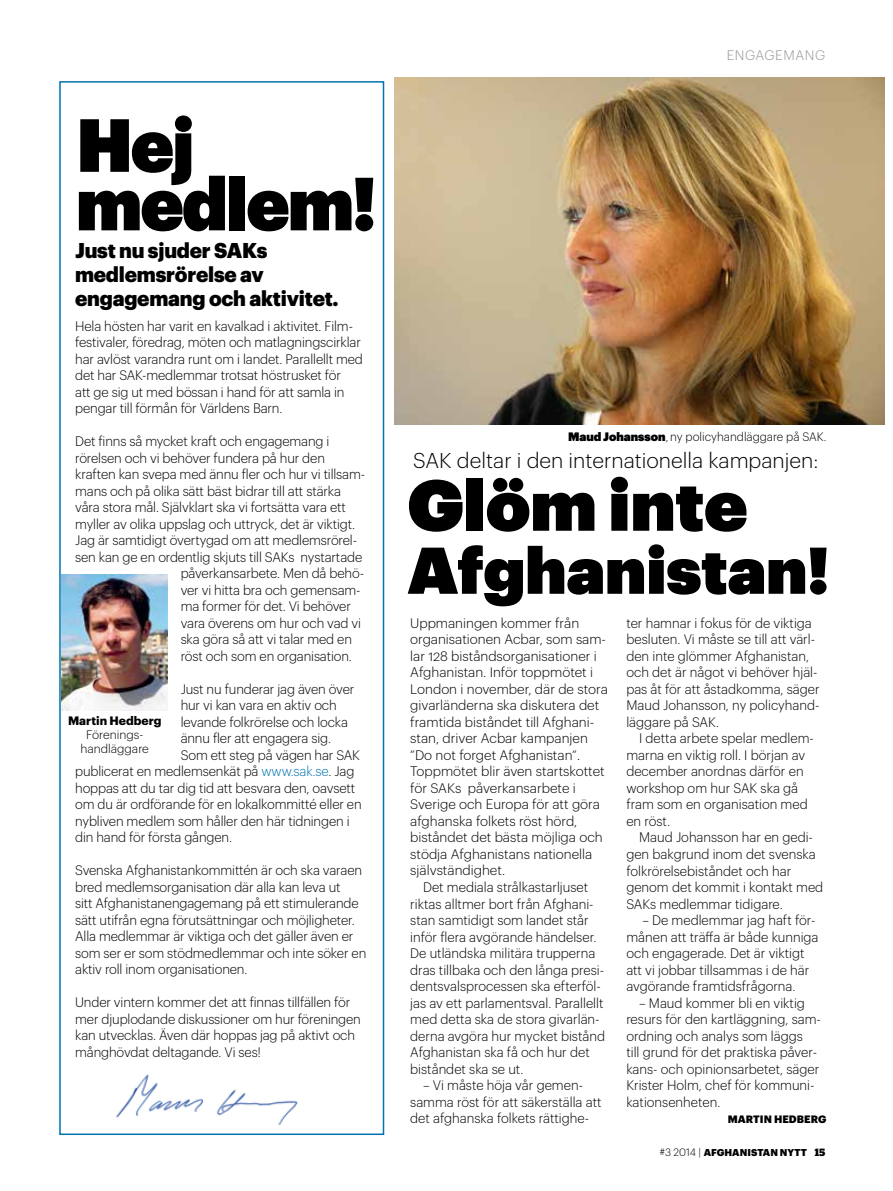
<style>
.page{position:relative;width:893px;height:1191px;background:#fff}
.page>*{position:absolute;margin:0;border:0;box-sizing:border-box;transform-origin:0 0}
.t1{font:73.5px/58.5px "Graphik Super";color:#000;scale:.95 1}
.t2{font:70.5px "Graphik Super";color:#000}
.t3{font:64.5px "Graphik Super";color:#000}
.t4{font:900 21px/24px "Graphik";letter-spacing:-.01em;color:#000}
.t5{font:300 21px "Graphik";color:#000}
.t6{font:300 13.5px/16.5px "Graphik";letter-spacing:-.01em;color:#000}
.t7{font:300 13.5px "Graphik";color:#939598}
.t8{font:300 12px/14.2px "Graphik";color:#000;text-align:center}
.t9{font:700 12px "Graphik";color:#000}
.t10{font:900 10.5px "Graphik";letter-spacing:.005em;color:#000}
.t11{font:900 9.75px "Graphik";letter-spacing:.005em;color:#000}
.s1{color:#0073ae}
.s2{font-family:"Graphik Super";font-weight:400}
.s3{font-weight:300;font-size:10.5px}
.s4{font-family:"Stag";font-weight:700;font-size:10.5px}
</style>
<div class="page">
<div style="left:59px;top:81px;width:325px;height:1054px;border:2px solid #0073ae"></div>
<img style="left:116px;top:1074px;width:182px;height:50px">
<img style="left:394px;top:78px;width:490px;height:346px">
<img style="left:61px;top:575px;width:107px;height:136px">
<h1 class="t1" style="left:76px;top:109px;width:318px">Hej medlem!</h1>
<h3 class="t4" style="left:75px;top:237px;width:265px">Just nu sjuder SAKs medlemsrörelse av engagemang och aktivitet.</h3>
<p class="t6" style="left:75px;top:316px;width:289px">Hela hösten har varit en kavalkad i aktivitet. Film&shy;festivaler, föredrag, möten och matlagningscirklar har avlöst varandra runt om i landet. Parallellt med det har SAK-medlemmar trotsat höstrusket för<br>att ge sig ut med bössan i hand för att samla in pengar till förmån för Världens Barn.</p>
<p class="t6" style="left:75px;top:432px;width:256px">Det finns så mycket kraft och engagemang i</p>
<p class="t6" style="left:75px;top:448px;width:251px">rörelsen och vi behöver fundera på hur den</p>
<p class="t6" style="left:75px;top:465px;width:291px">kraften kan svepa med ännu fler och hur vi tillsam-</p>
<p class="t6" style="left:75px;top:481px;width:267px">mans och på olika sätt bäst bidrar till att stärka</p>
<p class="t6" style="left:75px;top:498px;width:272px">våra stora mål. Självklart ska vi fortsätta vara ett</p>
<p class="t6" style="left:75px;top:514px;width:281px">myller av olika uppslag och uttryck, det är viktigt.</p>
<p class="t6" style="left:75px;top:531px;width:283px">Jag är samtidigt övertygad om att medlemsrörel-</p>
<p class="t6" style="left:75px;top:547px;width:289px">sen kan ge en ordentlig skjuts till SAKs nystartade</p>
<p class="t6" style="left:181px;top:564px;width:185px">påverkansarbete. Men då behö-</p>
<p class="t6" style="left:181px;top:580px;width:181px">ver vi hitta bra och gemensam-</p>
<p class="t6" style="left:181px;top:597px;width:172px">ma former för det. Vi behöver</p>
<p class="t6" style="left:181px;top:613px;width:182px">vara överens om hur och vad vi</p>
<p class="t6" style="left:181px;top:630px;width:173px">ska göra så att vi talar med en</p>
<p class="t6" style="left:181px;top:646px;width:173px">röst och som en organisation.</p>
<p class="t6" style="left:181px;top:679px;width:175px">Just nu funderar jag även över</p>
<p class="t6" style="left:181px;top:696px;width:158px">hur vi kan vara en aktiv och</p>
<p class="t6" style="left:181px;top:712px;width:169px">levande folkrörelse och locka</p>
<p class="t6" style="left:181px;top:729px;width:152px">ännu fler att engagera sig.</p>
<p class="t6" style="left:181px;top:745px;width:181px">Som ett steg på vägen har SAK</p>
<p class="t6" style="left:75px;top:762px;width:281px">publicerat en medlemsenkät på <span class="s1">www.sak.se</span>. Jag</p>
<p class="t6" style="left:75px;top:778px;width:281px">hoppas att du tar dig tid att besvara den, oavsett</p>
<p class="t6" style="left:75px;top:795px;width:288px">om du är ordförande för en lokalkommitté eller en</p>
<p class="t6" style="left:75px;top:811px;width:276px">nybliven medlem som håller den här tidningen i</p>
<p class="t6" style="left:75px;top:828px;width:158px">din hand för första gången.</p>
<p class="t6" style="left:75px;top:861px;width:293px">Svenska Afghanistankommittén är och ska varaen bred medlemsorganisation där alla kan leva ut<br>sitt Afghanistanengagemang på ett stimulerande sätt utifrån egna förutsättningar och möjligheter.<br>Alla medlemmar är viktiga och det gäller även er som ser er som stödmedlemmar och inte söker en aktiv roll inom organisationen.</p>
<p class="t6" style="left:75px;top:993px;width:287px">Under vintern kommer det att finnas tillfällen för mer djuplodande diskussioner om hur föreningen kan utvecklas. Även där hoppas jag på aktivt och månghövdat deltagande. Vi ses!</p>
<p class="t9" style="left:68px;top:711px;width:95px">Martin Hedberg</p>
<p class="t8" style="left:81px;top:726px;width:70px">Förenings&shy;handläggare</p>
<p class="t7" style="left:727px;top:45px;width:11px">engagemang</p>
<p class="t8" style="left:568px;top:428px;width:260px"><span class="s2">Maud Johansson</span>, ny policyhandläggare på SAK.</p>
<h3 class="t5" style="left:413px;top:445px;width:407px">SAK deltar i den internationella kampanjen:</h3>
<h2 class="t2" style="left:408px;top:449px;width:341px">Glöm inte</h2>
<h3 class="t3" style="left:408px;top:519px;width:424px">Afghanistan!</h3>
<p class="t6" style="left:410px;top:613px;width:199px">Uppmaningen kommer från organisationen Acbar, som sam&shy;lar 128 biståndsorganisationer i<br>Afghanistan. Inför toppmötet i<br>London i november, där de stora givarländerna ska diskutera det framtida biståndet till Afghani&shy;stan, driver Acbar kampanjen “Do not forget Afghanistan“.<br>Toppmötet blir även startskottet för SAKs påverkansarbete i<br>Sverige och Europa för att göra afghanska folkets röst hörd, biståndet det bästa möjliga och stödja Afghanistans nationella självständighet.</p>
<p class="t6" style="left:410px;top:877px;width:196px;text-indent:13px">Det mediala strålkastarljuset riktas alltmer bort från Afghani&shy;stan samtidigt som landet står inför flera avgörande händelser.<br>De utländska militära trupperna dras tillbaka och den långa presi&shy;dentsvalsprocessen ska efterföl&shy;jas av ett parlamentsval. Parallellt med detta ska de stora givarlän&shy;derna avgöra hur mycket bistånd<br>Afghanistan ska få och hur det biståndet ska se ut.</p>
<p class="t6" style="left:410px;top:1075px;width:193px;text-indent:13px">– Vi måste höja vår gemen&shy;samma röst för att säkerställa att det afghanska folkets rättighe-</p>
<p class="t6" style="left:626px;top:613px;width:195px">ter hamnar i fokus för de viktiga besluten. Vi måste se till att värl&shy;den inte glömmer Afghanistan, och det är något vi behöver hjäl&shy;pas åt för att åstadkomma, säger<br>Maud Johansson, ny policyhand&shy;läggare på SAK.</p>
<p class="t6" style="left:626px;top:729px;width:189px;text-indent:13px">I detta arbete spelar medlem&shy;marna en viktig roll. I början av december anordnas därför en workshop om hur SAK ska gå fram som en organisation med en röst.</p>
<p class="t6" style="left:626px;top:828px;width:198px;text-indent:13px">Maud Johansson har en gedi&shy;gen bakgrund inom det svenska folkrörelsebiståndet och har genom det kommit i kontakt med<br>SAKs medlemmar tidigare.</p>
<p class="t6" style="left:626px;top:910px;width:194px;text-indent:16px">– De medlemmar jag haft för&shy;månen att träffa är både kunniga och engagerade. Det är viktigt att vi jobbar tillsammas i de här avgörande framtidsfrågorna.</p>
<p class="t6" style="left:626px;top:993px;width:196px;text-indent:13px">– Maud kommer bli en viktig resurs för den kartläggning, sam&shy;ordning och analys som läggs<br>till grund för det praktiska påver&shy;kans- och opinionsarbetet, säger<br>Krister Holm, chef för kommuni&shy;kationsenheten.</p>
<p class="t10" style="left:728px;top:1111px;width:100px">martin hedberg</p>
<p class="t11" style="left:660px;top:1145px;width:167px"><span class="s3">#3 2014 |</span> Afghanistan nytt <span class="s4">15</span></p>
</div>
